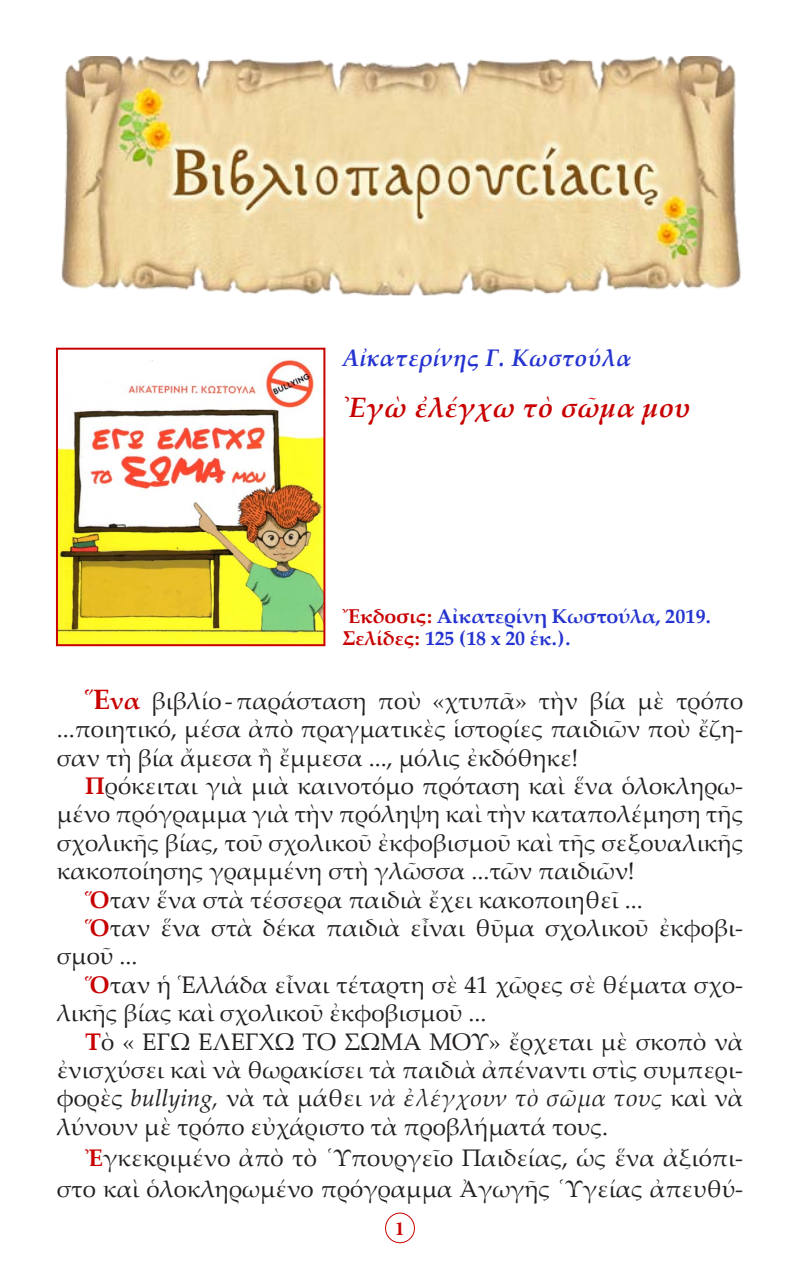
<style>
.page{position:relative;width:800px;height:1270px;background:#fff}
.page>*{position:absolute;margin:0;border:0;box-sizing:border-box;transform-origin:0 0}
.t1{font:italic 700 28px "Palatino Linotype";letter-spacing:.01em;color:#c80000}
.t2{font:24px/28.4px "Palatino Linotype";color:#231f20;text-align:justify}
.t3{font:italic 700 24px "Palatino Linotype";letter-spacing:.02em;color:#2534d0}
.t4{font:700 20px "Palatino Linotype";letter-spacing:-.01em;color:#2534d0}
.t5{font:700 20px "Minion Pro";color:#c80000}
.s1{font-style:normal}
.s2{color:#c80000}
.s3{font-weight:700;font-size:28px;color:#c80000}
.s4{font-weight:700;color:#c80000}
.s5{font-style:italic}
</style>
<div class="page">
<div style="left:385px;top:1213px;width:30px;height:30px;border:1px solid #c80000;border-radius:50%"></div>
<img style="left:61px;top:57px;width:680px;height:239px">
<img style="left:59px;top:360px;width:263px;height:283px">
<div style="left:56px;top:348px;width:269px;height:298px;border:2px solid #c80000"></div>
<p class="t3" style="left:342px;top:341px;width:291px">Αἰκατερίνης Γ. Κωστούλα</p>
<p class="t1" style="left:342px;top:387px;width:350px"><span class="s1">᾿</span>Εγὼ ἐλέγχω τὸ σῶμα μου</p>
<p class="t4" style="left:342px;top:602px;width:370px"><span class="s2">Ἔκδοσις:</span> Αἰκατερίνη Κωστούλα, 2019.</p>
<p class="t4" style="left:342px;top:624px;width:229px"><span class="s2">Σελίδες:</span> 125 (18 x 20 ἑκ.).</p>
<p class="t2" style="left:57px;top:685px;width:688px;text-indent:28px"><span class="s3">Ἕ</span><span class="s4">να</span> βιβλίο - παράσταση ποὺ «χτυπᾶ» τὴν βία μὲ τρόπο ...ποιητικό, μέσα ἀπὸ πραγματικὲς ἱστορίες παιδιῶν ποὺ ἔζη&shy;σαν τὴ βία ἄμεσα ἢ ἔμμεσα ..., μόλις ἐκδόθηκε!</p>
<p class="t2" style="left:57px;top:771px;width:688px;text-indent:28px"><span class="s4">Π</span>ρόκειται γιὰ μιὰ καινοτόμο πρόταση καὶ ἕνα ὁλοκληρω&shy;μένο πρόγραμμα γιὰ τὴν πρόληψη καὶ τὴν καταπολέμηση τῆς σχολικῆς βίας, τοῦ σχολικοῦ ἐκφοβισμοῦ καὶ τῆς σεξουαλικῆς κακοποίησης γραμμένη στὴ γλῶσσα ...τῶν παιδιῶν!</p>
<p class="t2" style="left:85px;top:884px;width:559px"><span class="s4">Ὅ</span>ταν ἕνα στὰ τέσσερα παιδιὰ ἔχει κακοποιηθεῖ ...</p>
<p class="t2" style="left:57px;top:913px;width:688px;text-indent:28px"><span class="s4">Ὅ</span>ταν ἕνα στὰ δέκα παιδιὰ εἶναι θῦμα σχολικοῦ ἐκφοβι&shy;σμοῦ ...</p>
<p class="t2" style="left:57px;top:969px;width:688px;text-indent:28px"><span class="s4">Ὅ</span>ταν ἡ Ἑλλάδα εἶναι τέταρτη σὲ 41 χῶρες σὲ θέματα σχο&shy;λικῆς βίας καὶ σχολικοῦ ἐκφοβισμοῦ ...</p>
<p class="t2" style="left:57px;top:1026px;width:688px;text-indent:28px"><span class="s4">Τ</span>ὸ « ΕΓΩ ΕΛΕΓΧΩ ΤΟ ΣΩΜΑ ΜΟΥ» ἔρχεται μὲ σκοπὸ νὰ ἐνισχύσει καὶ νὰ θωρακίσει τὰ παιδιὰ ἀπέναντι στὶς συμπερι&shy;φορὲς <span class="s5">bullying,</span> νὰ τὰ μάθει <span class="s5">νὰ ἐλέγχουν τὸ σῶμα τους</span> καὶ νὰ λύνουν μὲ τρόπο εὐχάριστο τὰ προβλήματά τους.</p>
<p class="t2" style="left:57px;top:1141px;width:688px;line-height:31px;text-align:right"><span class="s4">Ἐ</span>γκεκριμένο ἀπὸ τὸ ῾Υπουργεῖο Παιδείας, ὡς ἕνα ἀξιόπι&shy;στο καὶ ὁλοκληρωμένο πρόγραμμα Ἀγωγῆς ῾Υγείας ἀπευθύ-</p>
<p class="t5" style="left:395px;top:1214px;width:11px">1</p>
</div>
